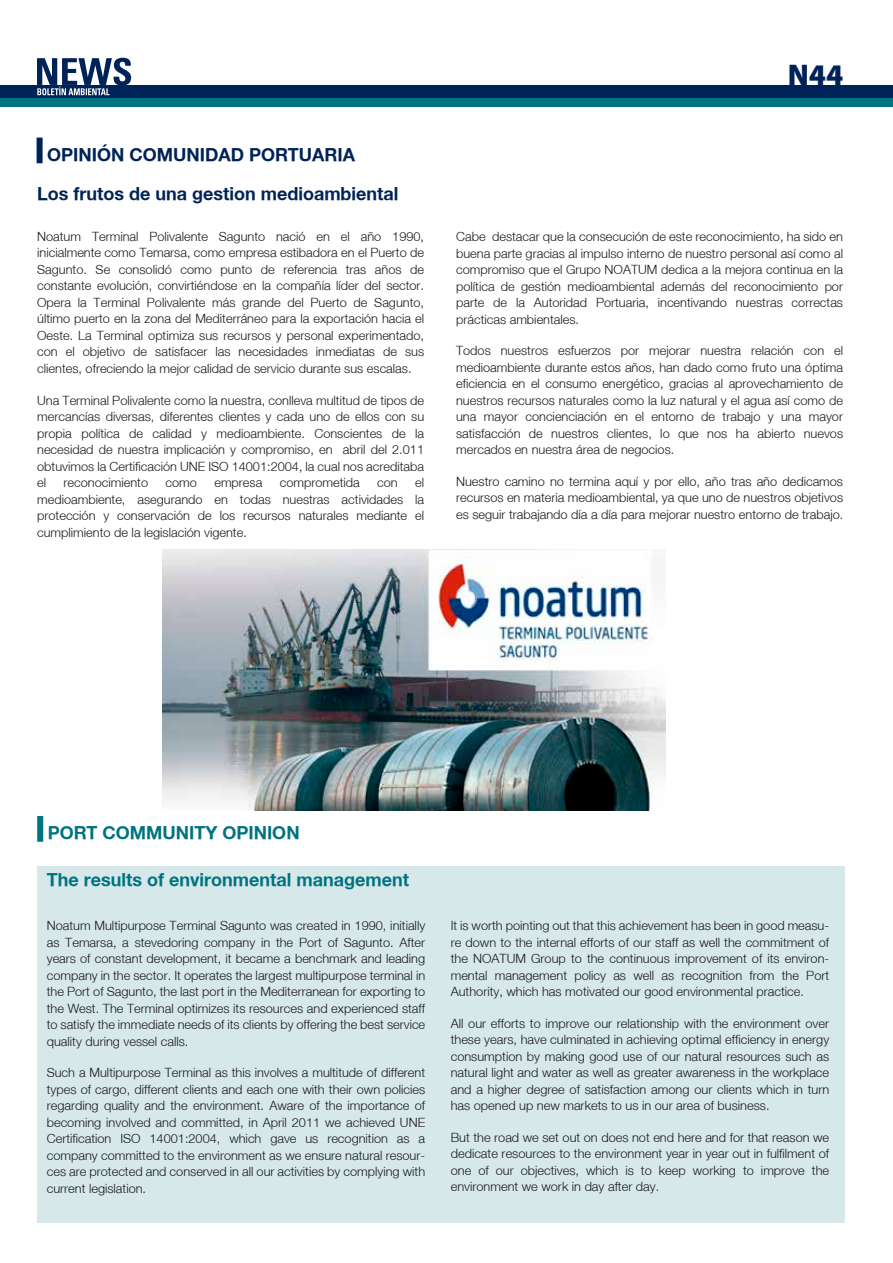
<style>
.page{position:relative;width:893px;height:1263px;background:#fff}
.page>*{position:absolute;margin:0;border:0;box-sizing:border-box;transform-origin:0 0}
.t1{font:900 30px "Myriad Pro";color:#002357}
.t2{font:700 18px "Helvetica Neue";color:#002357}
.t3{font:700 18px "Helvetica Neue";color:#007381}
.t4{font:300 12.75px/16.5px "Helvetica Neue LT";color:#1a171c;text-align:justify}
</style>
<div class="page">
<div style="left:0;top:85px;width:893px;height:13px;background:#002357"></div>
<div style="left:0;top:98px;width:893px;height:8px;background:#007381"></div>
<svg style="left:37px;top:58px;width:94px;height:37px"></svg>
<div style="left:37px;top:138px;width:6px;height:25px;background:#002357"></div>
<div style="left:37px;top:816px;width:6px;height:26px;background:#007381"></div>
<div style="left:37px;top:866px;width:807px;height:356px;background:#d7e8ea"></div>
<img style="left:162px;top:550px;width:504px;height:260px">
<h2 class="t2" style="left:47px;top:143px;width:309px">OPINIÓN COMUNIDAD PORTUARIA</h2>
<h2 class="t2" style="left:37px;top:182px;width:363px">Los frutos de una gestion medioambiental</h2>
<p class="t4" style="left:37px;top:228px;width:388px">Noatum Terminal Polivalente Sagunto nació en el año 1990, inicialmente como Temarsa, como empresa estibadora en el Puerto de Sagunto. Se consolidó como punto de referencia tras años de constante evolución, convirtiéndose en la compañía líder del sector.<br>Opera la Terminal Polivalente más grande del Puerto de Sagunto, último puerto en la zona del Mediterráneo para la exportación hacia el Oeste. La Terminal optimiza sus recursos y personal experimentado, con el objetivo de satisfacer las necesidades inmediatas de sus clientes, ofreciendo la mejor calidad de servicio durante sus escalas.</p>
<p class="t4" style="left:37px;top:391px;width:388px">Una Terminal Polivalente como la nuestra, conlleva multitud de tipos de mercancías diversas, diferentes clientes y cada uno de ellos con su propia política de calidad y medioambiente. Conscientes de la necesidad de nuestra implicación y compromiso, en abril del 2.011 obtuvimos la Certificación UNE ISO 14001:2004, la cual nos acreditaba el</p>
<p class="t4" style="left:37px;top:474px;width:388px;text-indent:378px">el medioambiente, asegurando en todas nuestras actividades la protección y conservación de los recursos naturales mediante el cumplimiento de la legislación vigente.</p>
<p class="t4" style="left:64px;top:474px;width:86px">reconocimiento</p>
<p class="t4" style="left:166px;top:474px;width:33px">como</p>
<p class="t4" style="left:214px;top:474px;width:49px">empresa</p>
<p class="t4" style="left:280px;top:474px;width:82px">comprometida</p>
<p class="t4" style="left:377px;top:474px;width:22px">con</p>
<h1 class="t1" style="left:788px;top:58px;width:57px">N44</h1>
<p class="t4" style="left:456px;top:228px;width:388px">Cabe destacar que la consecución de este reconocimiento, ha sido en buena parte gracias al impulso interno de nuestro personal así como al compromiso que el Grupo NOATUM dedica a la mejora continua en la política de gestión medioambiental además del reconocimiento por parte de la Autoridad Portuaria, incentivando nuestras correctas prácticas ambientales.</p>
<p class="t4" style="left:456px;top:342px;width:388px">Todos nuestros esfuerzos por mejorar nuestra relación con el medioambiente durante estos años, han dado como fruto una óptima eficiencia en el consumo energético, gracias al aprovechamiento de nuestros recursos naturales como la luz natural y el agua así como de una mayor concienciación en el entorno de trabajo y una mayor satisfacción de nuestros clientes, lo que nos ha abierto nuevos mercados en nuestra área de negocios.</p>
<p class="t4" style="left:456px;top:472px;width:389px">Nuestro camino no termina aquí y por ello, año tras año dedicamos recursos en materia medioambiental, ya que uno de nuestros objetivos es seguir trabajando día a día para mejorar nuestro entorno de trabajo.</p>
<h2 class="t3" style="left:48px;top:822px;width:253px">PORT COMMUNITY OPINION</h2>
<h2 class="t3" style="left:47px;top:868px;width:364px">The results of environmental management</h2>
<p class="t4" style="left:47px;top:917px;width:380px">Noatum Multipurpose Terminal Sagunto was created in 1990, initially as Temarsa, a stevedoring company in the Port of Sagunto. After years of constant development, it became a benchmark and leading company in the sector. It operates the largest multipurpose terminal in the Port of Sagunto, the last port in the Mediterranean for exporting to the West. The Terminal optimizes its resources and experienced staff to satisfy the immediate needs of its clients by offering the best service quality during vessel calls.</p>
<p class="t4" style="left:47px;top:1064px;width:380px">Such a Multipurpose Terminal as this involves a multitude of different types of cargo, different clients and each one with their own policies regarding quality and the environment. Aware of the importance of becoming involved and committed, in April 2011 we achieved UNE Certification ISO 14001:2004, which gave us recognition as a company committed to the environment as we ensure natural resour&shy;ces are protected and conserved in all our activities by complying with current legislation.</p>
<p class="t4" style="left:451px;top:917px;width:380px">It is worth pointing out that this achievement has been in good measu&shy;re down to the internal efforts of our staff as well the commitment of the NOATUM Group to the continuous improvement of its environ&shy;mental management policy as well as recognition from the Port Authority, which has motivated our good environmental practice.</p>
<p class="t4" style="left:451px;top:1015px;width:380px">All our efforts to improve our relationship with the environment over these years, have culminated in achieving optimal efficiency in energy consumption by making good use of our natural resources such as natural light and water as well as greater awareness in the workplace and a higher degree of satisfaction among our clients which in turn has opened up new markets to us in our area of business.</p>
<p class="t4" style="left:451px;top:1129px;width:380px">But the road we set out on does not end here and for that reason we dedicate resources to the environment year in year out in fulfilment of one of our objectives, which is to keep working to improve the environment we work in day after day.</p>
</div>
